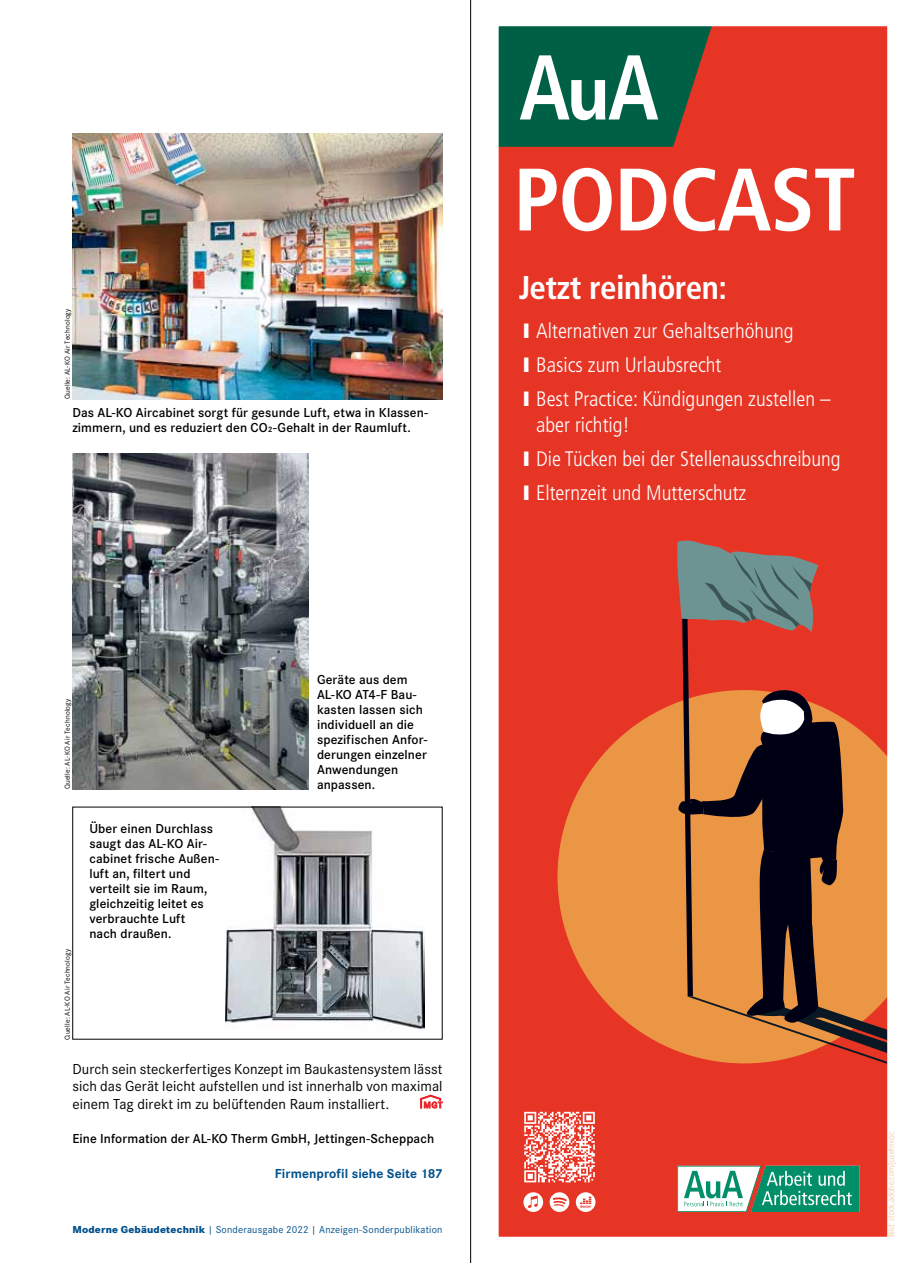
<style>
.page{position:relative;width:915px;height:1263px;background:#fff}
.page>*{position:absolute;margin:0;border:0;box-sizing:border-box;transform-origin:0 0}
.t1{font:700 condensed 88.5px "Frutiger LT Std";letter-spacing:-.015em;color:#fff}
.t2{font:700 condensed 33px "Frutiger LT Std";letter-spacing:-.015em;color:#fff}
.t3{font:300 condensed 21px/34px "Frutiger LT Std";color:#fff}
.t4{font:15px/17.2px "Corporate S";letter-spacing:.005em;color:#000;text-align:justify}
.t5{font:600 13.5px/15px "Corporate S";letter-spacing:.005em;color:#000}
.t6{font:700 13.5px "Corporate S";letter-spacing:.005em;color:#00508c}
.t7{font:10.5px "Corporate S";letter-spacing:.015em;color:#00508c}
.t8{font:300 condensed 9px "Frutiger LT Std";color:#f5c598}
.t9{font:7.5px "Corporate S";letter-spacing:.02em;color:#000}
.s1{font-weight:800}
</style>
<div class="page">
<svg style="left:420px;top:1094px;width:22px;height:14px"></svg>
<img style="left:72px;top:134px;width:370px;height:265px">
<img style="left:72px;top:453px;width:236px;height:336px">
<img style="left:225px;top:809px;width:200px;height:220px">
<svg style="left:498px;top:26px;width:390px;height:1211px;background:#cd4b32"></svg>
<svg style="left:549px;top:1192px;width:20px;height:20px"></svg>
<svg style="left:523px;top:1192px;width:20px;height:20px"></svg>
<svg style="left:575px;top:1192px;width:20px;height:20px"></svg>
<svg style="left:524px;top:1112px;width:70px;height:70px"></svg>
<hr style="left:470px;top:0;width:1px;height:1263px;background:#000">
<p class="t9" style="left:62px;top:399px;width:92px;rotate:-90deg">Quelle: AL-KO Air Technology</p>
<p class="t5" style="left:72px;top:405px;width:357px">Das AL-KO Aircabinet sorgt für gesunde Luft, etwa in Klassen&shy;zimmern, und es reduziert den CO₂-Gehalt in der Raumluft.</p>
<p class="t9" style="left:62px;top:789px;width:92px;rotate:-90deg">Quelle: AL-KO Air Technology</p>
<p class="t9" style="left:62px;top:1039px;width:92px;rotate:-90deg">Quelle: AL-KO Air Technology</p>
<p class="t5" style="left:89px;top:820px;width:131px">Über einen Durchlass saugt das AL-KO Air&shy;cabinet frische Außen&shy;luft an, filtert und verteilt sie im Raum, gleichzeitig leitet es verbrauchte Luft<br>nach draußen.</p>
<p class="t5" style="left:317px;top:672px;width:112px">Geräte aus dem<br>AL-KO AT4-F Bau&shy;kasten lassen sich individuell an die spezifischen Anfor&shy;derungen einzelner<br>Anwendungen</p>
<p class="t5" style="left:317px;top:777px;width:60px">anpassen.</p>
<p class="t4" style="left:72px;top:1060px;width:371px">Durch sein steckerfertiges Konzept im Baukastensystem lässt sich das Gerät leicht aufstellen und ist innerhalb von maximal einem Tag direkt im zu belüftenden Raum installiert.</p>
<p class="t5" style="left:72px;top:1131px;width:363px">Eine Information der AL-KO Therm GmbH, Jettingen-Scheppach</p>
<p class="t6" style="left:275px;top:1164px;width:169px">Firmenprofil siehe Seite 187</p>
<p class="t7" style="left:72px;top:1223px;width:371px"><span class="s1">Moderne Gebäudetechnik</span> | Sonderausgabe 2022 | Anzeigen-Sonderpublikation</p>
<h1 class="t1" style="left:513px;top:147px;width:344px">PODCAST</h1>
<h2 class="t2" style="left:518px;top:268px;width:210px">Jetzt reinhören:</h2>
<h3 class="t3" style="left:523px;top:314px;width:309px">❙ Alternativen zur Gehaltserhöhung<br>❙ Basics zum Urlaubsrecht<br>❙ Best Practice: Kündigungen zustellen –</h3>
<h3 class="t3" style="left:523px;top:408px;width:318px;text-indent:13px">aber richtig!<br>❙ Die Tücken bei der Stellenausschreibung ❙ Elternzeit und Mutterschutz</h3>
<p class="t8" style="left:885px;top:1237px;width:107px;rotate:-90deg">Bild: stock.adobe.com/jozefmicic</p>
</div>
